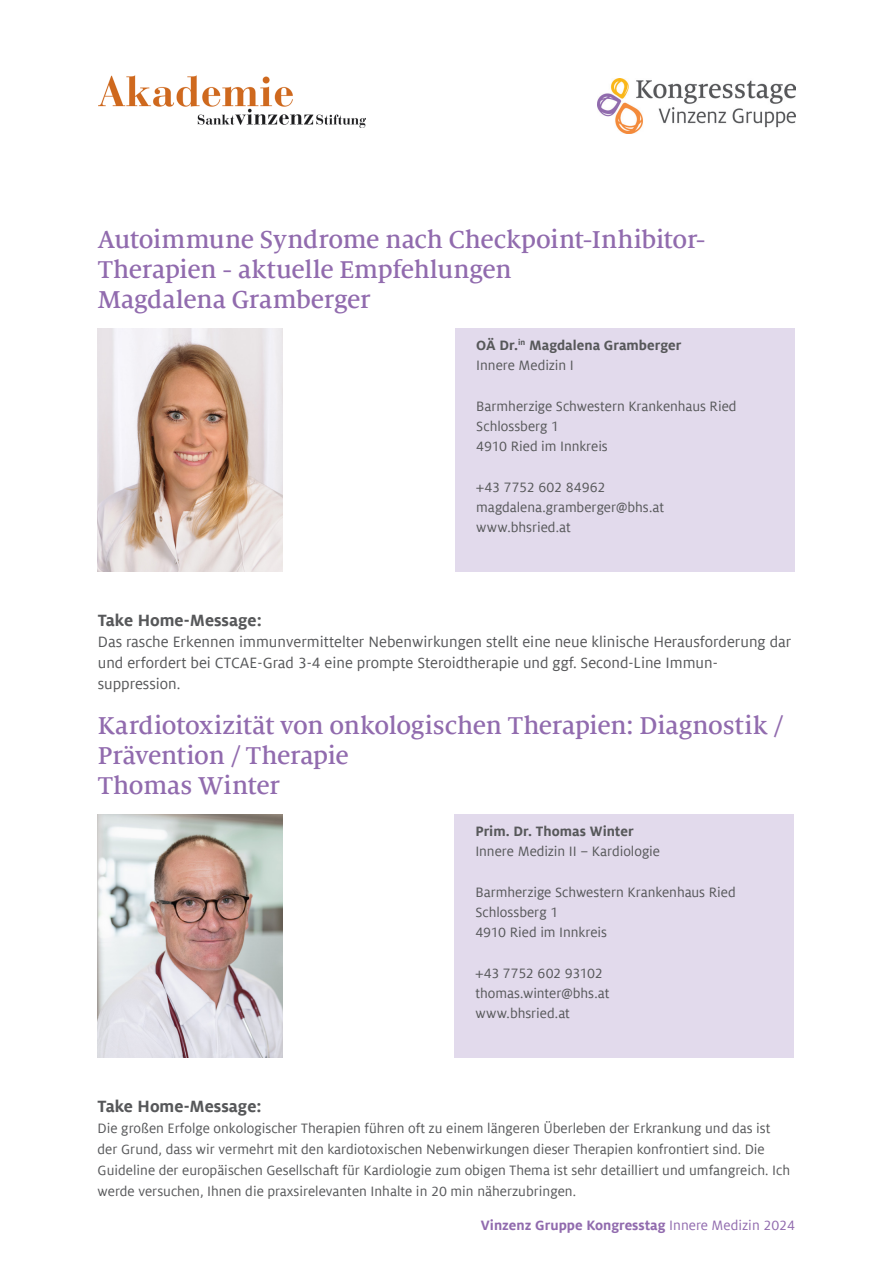
<style>
.page{position:relative;width:893px;height:1263px;background:#fff}
.page>*{position:absolute;margin:0;border:0;box-sizing:border-box;transform-origin:0 0}
.t1{font:500 27px/30px "Milo Serif Offc Pro";letter-spacing:-.015em;color:#916bae}
.t2{font:700 18px "Milo Offc Pro";color:#57585a}
.t3{font:16.5px/21px "Milo Offc Pro";color:#57585a}
.t4{font:15px/20.2px "Milo Offc Pro";color:#57585a}
.t5{font:700 15px/20.2px "Milo Offc Pro";color:#57585a}
.t6{font:700 15px "Milo Offc Pro";color:#916bae}
.s1{font-weight:400}
</style>
<div class="page">
<img style="left:99px;top:75px;width:266px;height:53px">
<img style="left:597px;top:78px;width:198px;height:55px">
<img style="left:98px;top:328px;width:185px;height:243px">
<div style="left:455px;top:328px;width:340px;height:243px;background:#e2daec"></div>
<div style="left:455px;top:814px;width:339px;height:243px;background:#e2daec"></div>
<img style="left:98px;top:814px;width:185px;height:243px">
<h1 class="t1" style="left:98px;top:225px;width:609px">Autoimmune Syndrome nach Checkpoint-Inhibitor-<br>Therapien - aktuelle Empfehlungen<br>Magdalena Gramberger</h1>
<p class="t5" style="left:476px;top:335px;width:207px">OÄ Dr.<sup>in</sup> Magdalena Gramberger<br><span class="s1">Innere Medizin I</span></p>
<p class="t4" style="left:476px;top:396px;width:262px">Barmherzige Schwestern Krankenhaus Ried<br>Schlossberg 1<br>4910 Ried im Innkreis</p>
<p class="t4" style="left:476px;top:477px;width:189px">+43 7752 602 84962 magdalena.gramberger@bhs.at www.bhsried.at</p>
<p class="t2" style="left:98px;top:610px;width:165px">Take Home-Message:</p>
<p class="t3" style="left:98px;top:631px;width:695px">Das rasche Erkennen immunvermittelter Nebenwirkungen stellt eine neue klinische Herausforderung dar und erfordert bei CTCAE-Grad 3-4 eine prompte Steroidtherapie und ggf. Second-Line Immun&shy;suppression.</p>
<h1 class="t1" style="left:98px;top:711px;width:686px">Kardiotoxizität von onkologischen Therapien: Diagnostik /<br>Prävention / Therapie<br>Thomas Winter</h1>
<p class="t5" style="left:475px;top:821px;width:160px">Prim. Dr. Thomas Winter</p>
<p class="t4" style="left:475px;top:841px;width:186px">Innere Medizin II – Kardiologie</p>
<p class="t4" style="left:475px;top:882px;width:262px">Barmherzige Schwestern Krankenhaus Ried<br>Schlossberg 1<br>4910 Ried im Innkreis</p>
<p class="t4" style="left:475px;top:963px;width:136px">+43 7752 602 93102 thomas.winter@bhs.at www.bhsried.at</p>
<p class="t2" style="left:98px;top:1096px;width:165px">Take Home-Message:</p>
<p class="t4" style="left:98px;top:1118px;width:694px;line-height:21px">Die großen Erfolge onkologischer Therapien führen oft zu einem längeren Überleben der Erkrankung und das ist der Grund, dass wir vermehrt mit den kardiotoxischen Nebenwirkungen dieser Therapien konfrontiert sind. Die Guideline der europäischen Gesellschaft für Kardiologie zum obigen Thema ist sehr detailliert und umfangreich. Ich werde versuchen, Ihnen die praxsirelevanten Inhalte in 20 min näherzubringen.</p>
<p class="t6" style="left:481px;top:1217px;width:316px">Vinzenz Gruppe Kongresstag <span class="s1">Innere Medizin 2024</span></p>
</div>
